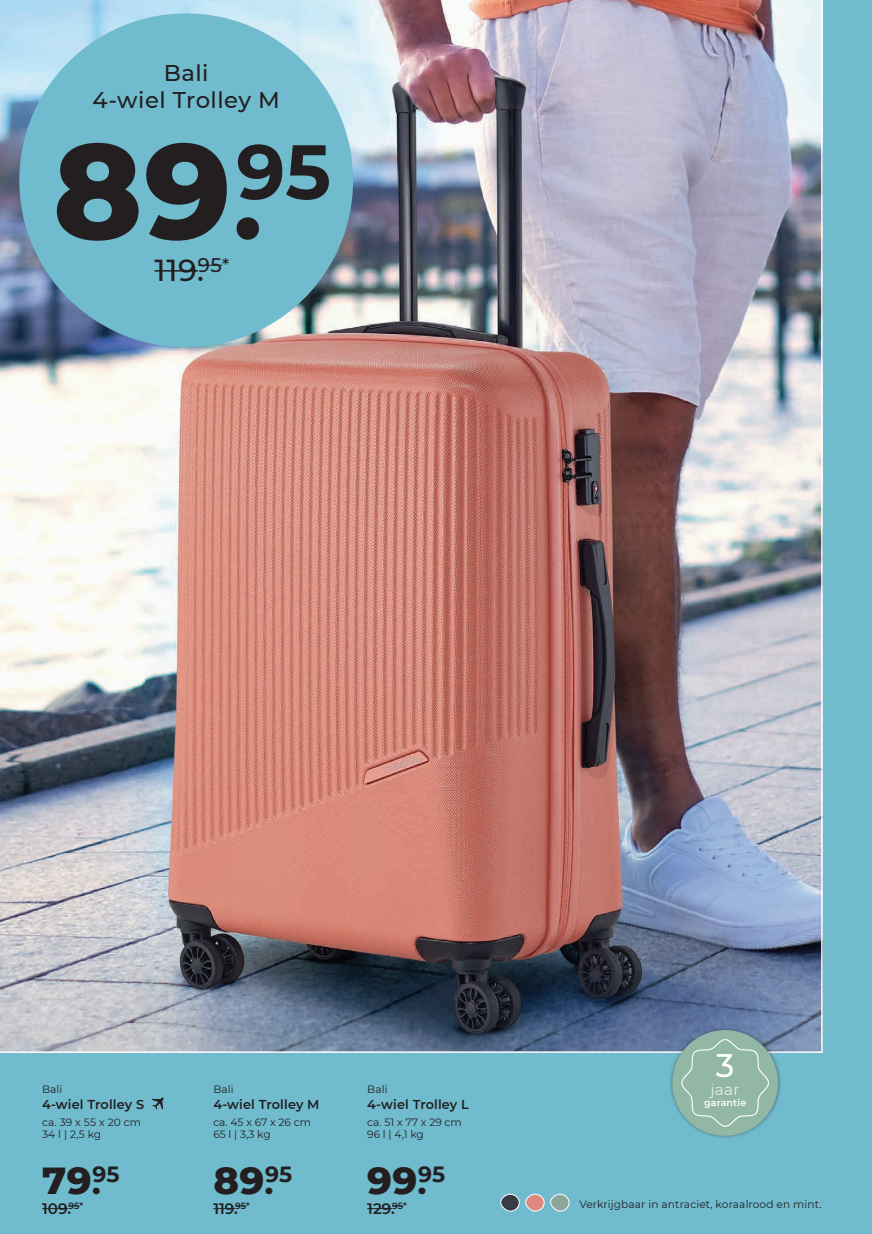
<style>
.page{position:relative;width:872px;height:1234px;background:#fff}
.page>*{position:absolute;margin:0;border:0;box-sizing:border-box;transform-origin:0 0}
.t1{font:800 134.4px "Montserrat";color:#231f20}
.t2{font:800 38.4px "Montserrat";color:#231f20}
.t3{font:500 32.55px "Montserrat";color:#fff}
.t4{font:500 30.3px "Montserrat";color:#231f20}
.t5{font:500 22.65px/27.3px "Montserrat";letter-spacing:.02em;color:#231f20;text-align:center}
.t6{font:300 15.45px "Montserrat";color:#fff}
.t7{font:600 15.15px "Montserrat";color:#231f20}
.t8{font:600 12.9px "Montserrat";letter-spacing:.01em;color:#231f20}
.t9{font:10.65px/12.8px "Montserrat";letter-spacing:.01em;color:#231f20}
.t10{font:600 9.45px "Montserrat";letter-spacing:.02em;color:#fff}
.s1{font-weight:700;font-size:115.2px}
.s2{font-size:30.3px}
</style>
<div class="page">
<div style="left:0;top:0;width:872px;height:1233px;background:linear-gradient(to right,#71bbce,#71bcce)"></div>
<img style="left:0;top:0;width:822px;height:1052px">
<svg style="left:152px;top:1097px;width:12px;height:12px"></svg>
<div style="left:501px;top:1193px;width:18px;height:17px;background:#363c41;border-radius:50%"></div>
<div style="left:500px;top:1193px;width:19px;height:18px;border:1px solid #fff;border-radius:50%"></div>
<div style="left:550px;top:1193px;width:19px;height:17px;background:#8ea69a;border-radius:50%"></div>
<div style="left:550px;top:1193px;width:19px;height:18px;border:1px solid #fff;border-radius:50%"></div>
<div style="left:525px;top:1193px;width:19px;height:17px;background:#df887d;border-radius:50%"></div>
<div style="left:525px;top:1193px;width:19px;height:18px;border:1px solid #fff;border-radius:50%"></div>
<svg style="left:42px;top:1205px;width:37px;height:3px"></svg>
<svg style="left:213px;top:1205px;width:33px;height:3px"></svg>
<svg style="left:367px;top:1205px;width:36px;height:3px"></svg>
<div style="left:19px;top:13px;width:334px;height:334px;background:#70bbce;border-radius:50%"></div>
<hr style="left:154px;top:270px;width:44px;height:1px;background:#231f20">
<svg style="left:198px;top:265px;width:24px;height:1px"></svg>
<div style="left:668px;top:1025px;width:113px;height:114px;background:#231f20;opacity:.47"></div>
<div style="left:672px;top:1029px;width:106px;height:106px;background:#92b7a4;border-radius:50%"></div>
<svg style="left:680px;top:1038px;width:89px;height:89px"></svg>
<h3 class="t5" style="left:93px;top:58px;width:189px">Bali<br>4-wiel Trolley M</h3>
<h1 class="t1" style="left:53px;top:92px;width:280px">89<span class="s1">.</span><sup>95</sup></h1>
<h3 class="t4" style="left:154px;top:249px;width:76px">119.<sup>95</sup><sup>*</sup></h3>
<p class="t9" style="left:42px;top:1082px;width:22px">Bali</p>
<p class="t8" style="left:42px;top:1094px;width:104px">4-wiel Trolley S</p>
<p class="t9" style="left:42px;top:1114px;width:100px">ca. 39 x 55 x 20 cm<br>34 l | 2,5 kg</p>
<h2 class="t2" style="left:42px;top:1151px;width:79px">79<span class="s2">.</span><sup>95</sup></h2>
<h3 class="t7" style="left:42px;top:1197px;width:42px">109.<sup>95</sup><sup>*</sup></h3>
<p class="t9" style="left:213px;top:1082px;width:22px">Bali</p>
<p class="t8" style="left:213px;top:1094px;width:108px">4-wiel Trolley M</p>
<p class="t9" style="left:213px;top:1114px;width:99px">ca. 45 x 67 x 26 cm<br>65 l | 3,3 kg</p>
<h2 class="t2" style="left:213px;top:1151px;width:80px">89<span class="s2">.</span><sup>95</sup></h2>
<h3 class="t7" style="left:213px;top:1197px;width:38px">119.<sup>95</sup><sup>*</sup></h3>
<p class="t9" style="left:367px;top:1082px;width:22px">Bali</p>
<p class="t8" style="left:367px;top:1094px;width:103px">4-wiel Trolley L</p>
<p class="t9" style="left:367px;top:1114px;width:96px">ca. 51 x 77 x 29 cm<br>96 l | 4,1 kg</p>
<h2 class="t2" style="left:367px;top:1151px;width:79px">99<span class="s2">.</span><sup>95</sup></h2>
<h3 class="t7" style="left:367px;top:1197px;width:41px">129.<sup>95</sup><sup>*</sup></h3>
<h3 class="t3" style="left:716px;top:1042px;width:20px">3</h3>
<h3 class="t6" style="left:710px;top:1078px;width:31px">jaar</h3>
<p class="t10" style="left:704px;top:1096px;width:44px">garantie</p>
<p class="t9" style="left:579px;top:1196px;width:244px">Verkrijgbaar in antraciet, koraalrood en mint.</p>
</div>
